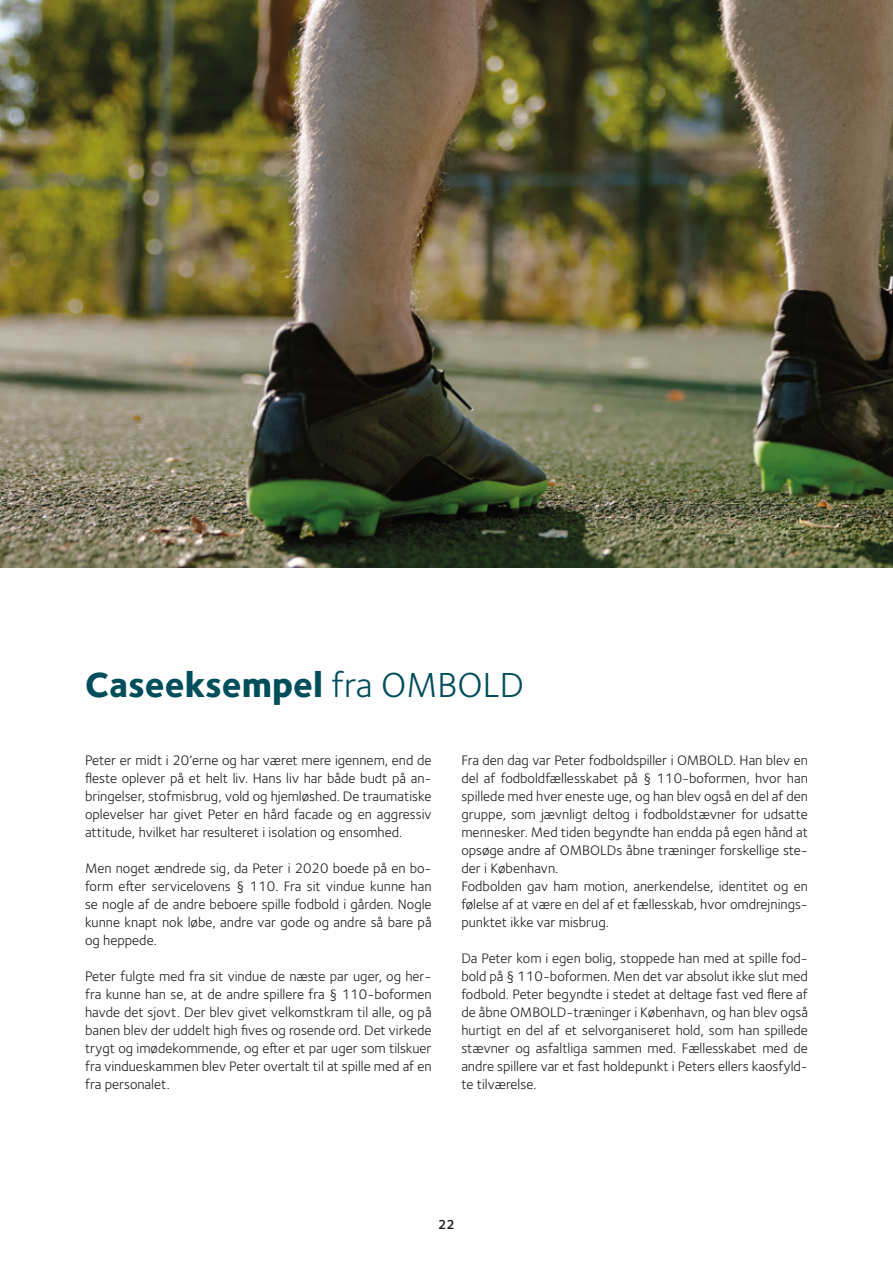
<style>
.page{position:relative;width:893px;height:1263px;background:#fff}
.page>*{position:absolute;margin:0;border:0;box-sizing:border-box;transform-origin:0 0}
.H2-overskrift{font:800 36px "Foundry Sterling";color:#004d5b}
.txt{font:14.25px/18px "Foundry Sterling";color:#1d1d1b;text-align:justify}
.t1{font:600 13.5px "Foundry Sterling";color:#1d1d1b}
.s1{font-weight:400}
</style>
<div class="page">
<img style="left:0;top:0;width:893px;height:568px">
<h2 class="H2-overskrift" style="left:85px;top:662px;width:440px">Caseeksempel <span class="s1">fra OMBOLD</span></h2>
<p class="txt" style="left:85px;top:752px;width:348px">Peter er midt i 20’erne og har været mere igennem, end de fleste oplever på et helt liv. Hans liv har både budt på an&shy;bringelser, stofmisbrug, vold og hjemløshed. De traumatiske oplevelser har givet Peter en hård facade og en aggressiv attitude, hvilket har resulteret i isolation og ensomhed.</p>
<p class="txt" style="left:85px;top:860px;width:348px">Men noget ændrede sig, da Peter i 2020 boede på en bo&shy;form efter servicelovens § 110. Fra sit vindue kunne han se nogle af de andre beboere spille fodbold i gården. Nogle kunne knapt nok løbe, andre var gode og andre så bare på og heppede.</p>
<p class="txt" style="left:85px;top:968px;width:348px">Peter fulgte med fra sit vindue de næste par uger, og her&shy;fra kunne han se, at de andre spillere fra § 110-boformen havde det sjovt. Der blev givet velkomstkram til alle, og på banen blev der uddelt high fives og rosende ord. Det virkede trygt og imødekommende, og efter et par uger som tilskuer fra vindueskammen blev Peter overtalt til at spille med af en fra personalet.</p>
<p class="txt" style="left:461px;top:752px;width:348px">Fra den dag var Peter fodboldspiller i OMBOLD. Han blev en del af fodboldfællesskabet på § 110-boformen, hvor han spillede med hver eneste uge, og han blev også en del af den gruppe, som jævnligt deltog i fodboldstævner for udsatte mennesker. Med tiden begyndte han endda på egen hånd at opsøge andre af OMBOLDs åbne træninger forskellige ste&shy;der i København.</p>
<p class="txt" style="left:461px;top:878px;width:348px">Fodbolden gav ham motion, anerkendelse, identitet og en følelse af at være en del af et fællesskab, hvor omdrejnings&shy;punktet ikke var misbrug.</p>
<p class="txt" style="left:461px;top:950px;width:348px">Da Peter kom i egen bolig, stoppede han med at spille fod&shy;bold på § 110-boformen. Men det var absolut ikke slut med fodbold. Peter begyndte i stedet at deltage fast ved flere af de åbne OMBOLD-træninger i København, og han blev også hurtigt en del af et selvorganiseret hold, som han spillede stævner og asfaltliga sammen med. Fællesskabet med de andre spillere var et fast holdepunkt i Peters ellers kaosfyld&shy;te tilværelse.</p>
<p class="t1" style="left:438px;top:1216px;width:18px">22</p>
</div>
